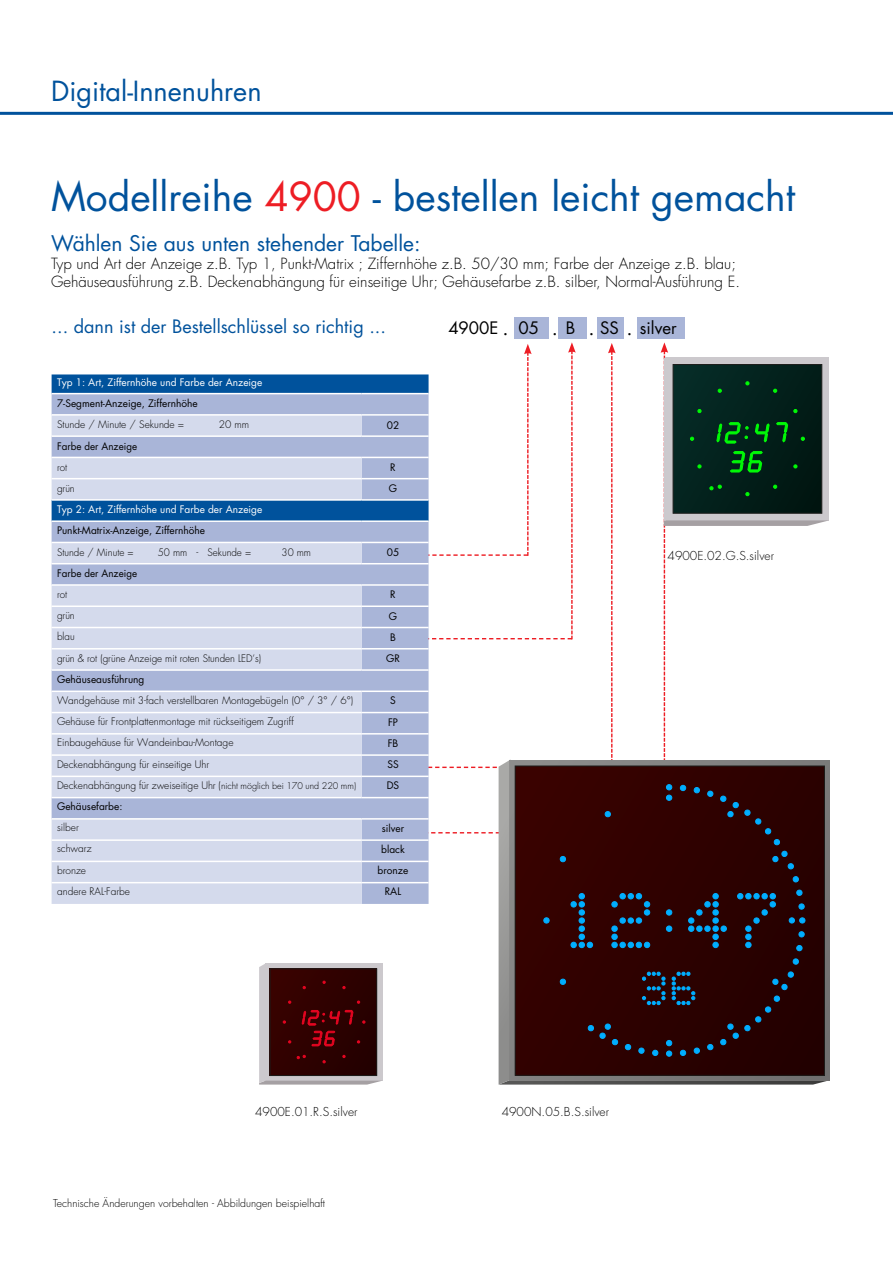
<style>
.page{position:relative;width:893px;height:1263px;background:#fff}
.page>*{position:absolute;margin:0;border:0;box-sizing:border-box;transform-origin:0 0}
.t1{font:39px "Futura Std";color:#00529c}
.t2{font:27px "Futura Std";color:#00529c}
.t3{font:21px "Futura Std";color:#00529c}
.t4{font:20.1px "Futura Std";color:#000}
.t5{font:18px "Futura Std";color:#00529c}
.t6{font:16.8px "Futura Std";color:#000}
.t7{font:300 15px/18px "Futura Std";color:#000}
.t8{font:300 12px "Futura Std";color:#000}
.t9{font:300 10.5px "Futura Std";color:#000}
.t10{font:300 10.05px/21.1px "Futura Std";color:#000}
.t11{font:10.05px/21.1px "Futura Std";color:#000;text-align:center}
.t12{font:10.05px "Futura Std";color:#fff}
.s1{color:#ed1d24}
.s2{font-size:20.1px}
.s3{font-size:9px}
.s4{font-weight:400}
</style>
<div class="page">
<hr style="left:0;top:112px;width:893px;height:3px;background:#00529c">
<div style="left:514px;top:317px;width:34px;height:22px;background:#a9b5d8"></div>
<div style="left:559px;top:317px;width:28px;height:22px;background:#a9b5d8"></div>
<div style="left:598px;top:317px;width:26px;height:22px;background:#a9b5d8"></div>
<div style="left:637px;top:317px;width:47px;height:22px;background:#a9b5d8"></div>
<svg style="left:52px;top:374px;width:344px;height:19px;background:#08579f"></svg>
<svg style="left:52px;top:394px;width:344px;height:510px;background:#a5b3d6"></svg>
<svg style="left:52px;top:416px;width:310px;height:488px;background:#c2cce4"></svg>
<hr style="left:52px;top:414px;width:310px;height:2px;background:#fff">
<hr style="left:362px;top:414px;width:67px;height:2px;background:#fff">
<hr style="left:52px;top:435px;width:310px;height:2px;background:#fff">
<hr style="left:362px;top:435px;width:67px;height:2px;background:#fff">
<hr style="left:52px;top:457px;width:310px;height:1px;background:#fff">
<hr style="left:362px;top:457px;width:67px;height:1px;background:#fff">
<hr style="left:52px;top:478px;width:310px;height:1px;background:#fff">
<hr style="left:362px;top:478px;width:67px;height:1px;background:#fff">
<hr style="left:52px;top:499px;width:310px;height:2px;background:#fff">
<hr style="left:362px;top:499px;width:67px;height:2px;background:#fff">
<hr style="left:52px;top:520px;width:310px;height:2px;background:#fff">
<hr style="left:362px;top:520px;width:67px;height:2px;background:#fff">
<hr style="left:52px;top:542px;width:310px;height:1px;background:#fff">
<hr style="left:362px;top:542px;width:67px;height:1px;background:#fff">
<hr style="left:52px;top:563px;width:310px;height:1px;background:#fff">
<hr style="left:362px;top:563px;width:67px;height:1px;background:#fff">
<hr style="left:52px;top:584px;width:310px;height:2px;background:#fff">
<hr style="left:362px;top:584px;width:67px;height:2px;background:#fff">
<hr style="left:52px;top:605px;width:310px;height:2px;background:#fff">
<hr style="left:362px;top:605px;width:67px;height:2px;background:#fff">
<hr style="left:52px;top:627px;width:310px;height:1px;background:#fff">
<hr style="left:362px;top:627px;width:67px;height:1px;background:#fff">
<hr style="left:52px;top:648px;width:310px;height:1px;background:#fff">
<hr style="left:362px;top:648px;width:67px;height:1px;background:#fff">
<hr style="left:52px;top:669px;width:310px;height:2px;background:#fff">
<hr style="left:362px;top:669px;width:67px;height:2px;background:#fff">
<hr style="left:52px;top:690px;width:310px;height:2px;background:#fff">
<hr style="left:362px;top:690px;width:67px;height:2px;background:#fff">
<hr style="left:52px;top:712px;width:310px;height:1px;background:#fff">
<hr style="left:362px;top:712px;width:67px;height:1px;background:#fff">
<hr style="left:52px;top:733px;width:310px;height:1px;background:#fff">
<hr style="left:362px;top:733px;width:67px;height:1px;background:#fff">
<hr style="left:52px;top:754px;width:310px;height:2px;background:#fff">
<hr style="left:362px;top:754px;width:67px;height:2px;background:#fff">
<hr style="left:52px;top:776px;width:310px;height:1px;background:#fff">
<hr style="left:362px;top:776px;width:67px;height:1px;background:#fff">
<hr style="left:52px;top:797px;width:310px;height:1px;background:#fff">
<hr style="left:362px;top:797px;width:67px;height:1px;background:#fff">
<hr style="left:52px;top:818px;width:310px;height:2px;background:#fff">
<hr style="left:362px;top:818px;width:67px;height:2px;background:#fff">
<hr style="left:52px;top:839px;width:310px;height:2px;background:#fff">
<hr style="left:362px;top:839px;width:67px;height:2px;background:#fff">
<hr style="left:52px;top:861px;width:310px;height:1px;background:#fff">
<hr style="left:362px;top:861px;width:67px;height:1px;background:#fff">
<hr style="left:52px;top:882px;width:310px;height:1px;background:#fff">
<hr style="left:362px;top:882px;width:67px;height:1px;background:#fff">
<svg style="left:259px;top:963px;width:124px;height:121px;background:#562d2e"></svg>
<svg style="left:396px;top:342px;width:433px;height:742px"></svg>
<h2 class="t2" style="left:51px;top:74px;width:212px">Digital-Innenuhren</h2>
<h1 class="t1" style="left:51px;top:172px;width:746px">Modellreihe <span class="s1">4900</span> - bestellen leicht gemacht</h1>
<h3 class="t3" style="left:51px;top:230px;width:371px">Wählen Sie aus unten stehender Tabelle:</h3>
<h3 class="t7" style="left:51px;top:255px;width:690px">Typ und Art der Anzeige z.B. Typ 1, Punkt-Matrix ; Ziffernhöhe z.B. 50/30 mm; Farbe der Anzeige z.B. blau;<br>Gehäuseausführung z.B. Deckenabhängung für einseitige Uhr; Gehäusefarbe z.B. silber, Normal-Ausführung E.</h3>
<h3 class="t5" style="left:52px;top:315px;width:336px">... dann ist der Bestellschlüssel so richtig ...</h3>
<h3 class="t6" style="left:448px;top:317px;width:62px">4900E <span class="s2">.</span></h3>
<h3 class="t6" style="left:518px;top:317px;width:22px">05</h3>
<h3 class="t6" style="left:566px;top:317px;width:113px">B <span class="s2">.</span> SS <span class="s2">.</span> silver</h3>
<h3 class="t4" style="left:552px;top:315px;width:8px">.</h3>
<p class="t12" style="left:57px;top:376px;width:207px">Typ 1: Art, Ziffernhöhe und Farbe der Anzeige</p>
<p class="t11" style="left:57px;top:393px;width:142px">7-Segment-Anzeige, Ziffernhöhe</p>
<p class="t10" style="left:57px;top:414px;width:129px">Stunde / Minute / Sekunde =</p>
<p class="t10" style="left:219px;top:414px;width:32px">20 mm</p>
<p class="t11" style="left:57px;top:435px;width:82px">Farbe der Anzeige</p>
<p class="t10" style="left:57px;top:457px;width:19px">rot grün</p>
<p class="t12" style="left:57px;top:503px;width:207px">Typ 2: Art, Ziffernhöhe und Farbe der Anzeige</p>
<p class="t11" style="left:57px;top:520px;width:150px">Punkt-Matrix-Anzeige, Ziffernhöhe</p>
<p class="t10" style="left:57px;top:542px;width:78px">Stunde / Minute =</p>
<p class="t10" style="left:158px;top:542px;width:95px">50 mm - Sekunde =</p>
<p class="t10" style="left:282px;top:542px;width:31px">30 mm</p>
<p class="t11" style="left:57px;top:563px;width:82px">Farbe der Anzeige</p>
<p class="t10" style="left:57px;top:584px;width:206px">rot<br>grün<br>blau<br>grün &amp; rot (grüne Anzeige mit roten Stunden LED‘s)</p>
<p class="t11" style="left:57px;top:669px;width:89px">Gehäuseausführung</p>
<p class="t10" style="left:57px;top:690px;width:301px">Wandgehäuse mit 3-fach verstellbaren Montagebügeln (0° / 3° / 6°)<br>Gehäuse für Frontplattenmontage mit rückseitigem Zugriff Einbaugehäuse für Wandeinbau-Montage<br>Deckenabhängung für einseitige Uhr<br>Deckenabhängung für zweiseitige Uhr (<span class="s3">nicht möglich bei 170 und 220 mm)<br></span><span class="s4">Gehäusefarbe:</span></p>
<p class="t10" style="left:57px;top:817px;width:75px">silber<br>schwarz<br>bronze<br>andere RAL-Farbe</p>
<p class="t11" style="left:387px;top:415px;width:14px">02</p>
<p class="t11" style="left:389px;top:457px;width:10px;text-align:left">R<br>G</p>
<p class="t11" style="left:387px;top:542px;width:14px">05</p>
<p class="t11" style="left:386px;top:584px;width:15px">R<br>G<br>B<br>GR</p>
<p class="t11" style="left:387px;top:690px;width:14px">S<br>FP<br>FB<br>SS<br>DS</p>
<p class="t11" style="left:378px;top:817px;width:32px">silver black bronze<br>RAL</p>
<p class="t8" style="left:668px;top:548px;width:108px">4900E.02.G.S.silver</p>
<p class="t8" style="left:255px;top:1104px;width:104px">4900E.01.R.S.silver</p>
<p class="t8" style="left:502px;top:1104px;width:109px">4900N.05.B.S.silver</p>
<p class="t9" style="left:53px;top:1197px;width:273px">Technische Änderungen vorbehalten - Abbildungen beispielhaft</p>
</div>
